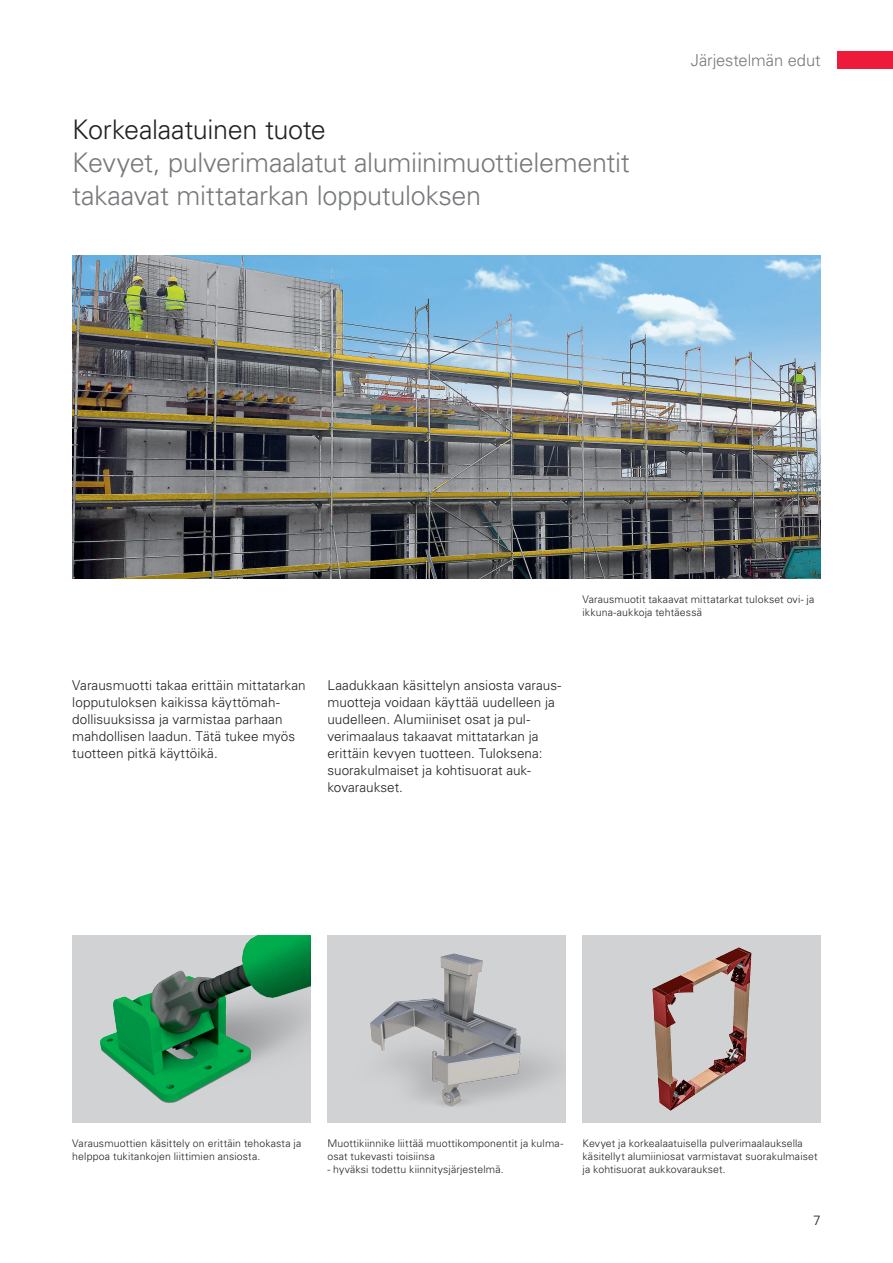
<style>
.page{position:relative;width:893px;height:1263px;background:#fff}
.page>*{position:absolute;margin:0;border:0;box-sizing:border-box;transform-origin:0 0}
.P_18pt_subline_light{font:300 27px "Univers LTCYR 45";letter-spacing:-.015em;color:#76787b}
.P_18pt_headline_bold{font:300 27px "Univers LTCYR 45";letter-spacing:-.015em;color:#231f20}
.P_11pt_chapter_light{font:300 16.5px "Univers LTCYR 45";letter-spacing:-.005em;color:#76787b}
.P_9pt_text_light_bla{font:300 13.5px/17px "Univers LTCYR 45";letter-spacing:.005em;color:#231f20}
.P_7pt_light_black_le{font:300 10.5px/12.8px "Univers LTCYR 45";letter-spacing:.01em;color:#231f20}
</style>
<div class="page">
<div style="left:838px;top:51px;width:55px;height:17px;background:#ed1a3a"></div>
<img style="left:72px;top:255px;width:749px;height:323px">
<div style="left:583px;top:935px;width:238px;height:188px;background:#d1d2d4"></div>
<img style="left:652px;top:947px;width:100px;height:164px">
<div style="left:327px;top:935px;width:239px;height:188px;background:#d1d2d4"></div>
<img style="left:370px;top:953px;width:184px;height:154px">
<div style="left:72px;top:935px;width:238px;height:188px;background:#d1d2d4"></div>
<img style="left:100px;top:935px;width:210px;height:168px">
<p class="P_18pt_headline_bold" style="left:72px;top:111px;width:255px">Korkealaatuinen tuote</p>
<p class="P_18pt_subline_light" style="left:72px;top:144px;width:559px">Kevyet, pulverimaalatut alumiinimuottielementit</p>
<p class="P_18pt_subline_light" style="left:72px;top:177px;width:410px">takaavat mittatarkan lopputuloksen</p>
<p class="P_11pt_chapter_light" style="left:691px;top:49px;width:131px">Järjestelmän edut</p>
<p class="P_7pt_light_black_le" style="left:583px;top:593px;width:233px">Varausmuotit takaavat mittatarkat tulokset ovi- ja ikkuna-aukkoja tehtäessä</p>
<p class="P_9pt_text_light_bla" style="left:72px;top:676px;width:235px">Varausmuotti takaa erittäin mittatarkan lopputuloksen kaikissa käyttömah&shy;dollisuuksissa ja varmistaa parhaan mahdollisen laadun. Tätä tukee myös tuotteen pitkä käyttöikä.</p>
<p class="P_9pt_text_light_bla" style="left:327px;top:676px;width:235px">Laadukkaan käsittelyn ansiosta varaus&shy;muotteja voidaan käyttää uudelleen ja uudelleen. Alumiiniset osat ja pul&shy;verimaalaus takaavat mittatarkan ja erittäin kevyen tuotteen. Tuloksena: suorakulmaiset ja kohtisuorat auk&shy;kovaraukset.</p>
<p class="P_7pt_light_black_le" style="left:72px;top:1137px;width:230px">Varausmuottien käsittely on erittäin tehokasta ja helppoa tukitankojen liittimien ansiosta.</p>
<p class="P_7pt_light_black_le" style="left:583px;top:1137px;width:236px">Kevyet ja korkealaatuisella pulverimaalauksella käsitellyt alumiiniosat varmistavat suorakulmaiset ja kohtisuorat aukkovaraukset.</p>
<p class="P_7pt_light_black_le" style="left:327px;top:1137px;width:237px">Muottikiinnike liittää muottikomponentit ja kulma&shy;osat tukevasti toisiinsa</p>
<p class="P_7pt_light_black_le" style="left:327px;top:1162px;width:178px">- hyväksi todettu kiinnitysjärjestelmä.</p>
<p class="P_9pt_text_light_bla" style="left:813px;top:1211px;width:9px">7</p>
</div>
